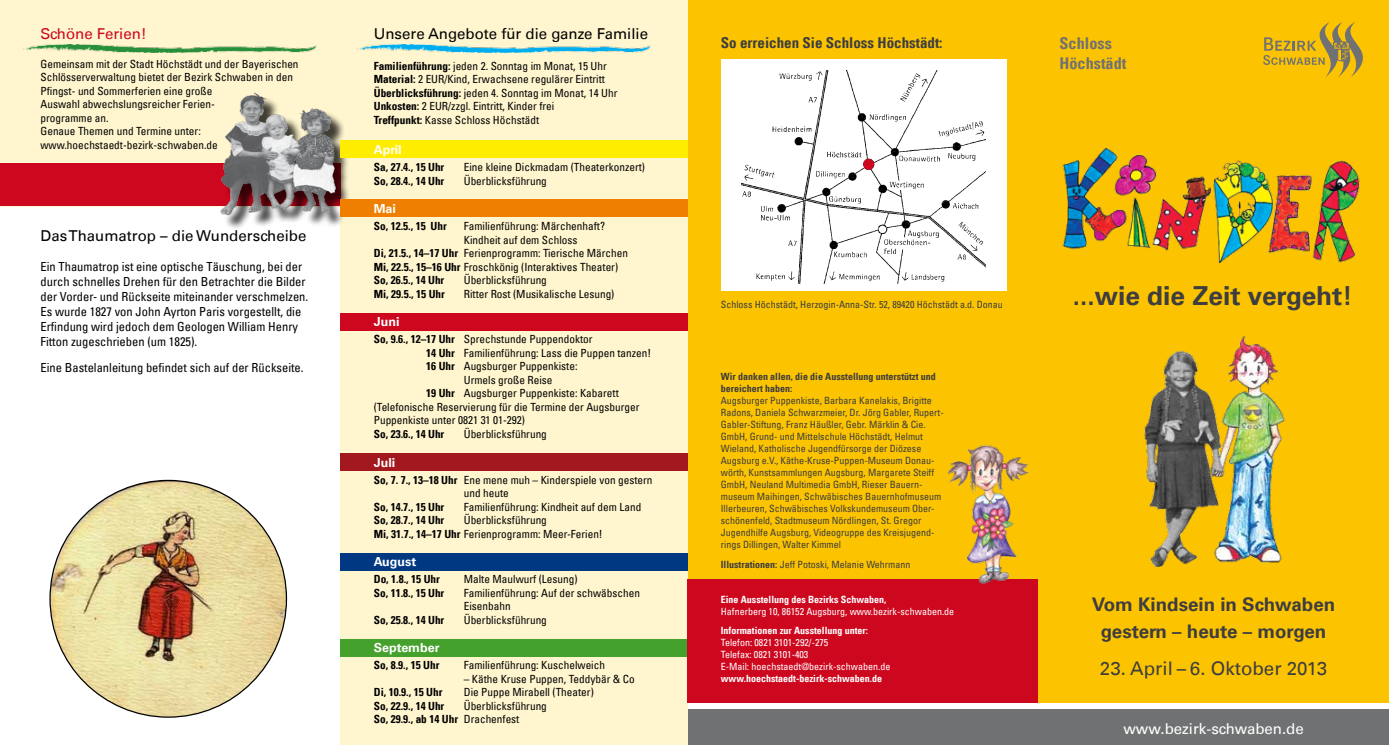
<style>
.page{position:relative;width:1389px;height:745px;background:#fff}
.page>*{position:absolute;margin:0;border:0;box-sizing:border-box;transform-origin:0 0}
.t1{font:700 26.25px "Univers LT";color:#3e3d40}
.t2{font:700 18.75px/27px "Univers LT";color:#3e3d40;text-align:center}
.t3{font:18.75px "Univers LT";color:#3e3d40}
.t4{font:700 condensed 16.25px/20px "Univers LT";color:#707172}
.t5{font:15px "Univers LT";color:#000}
.t6{font:700 condensed 15px "Univers LT";color:#3e3d40}
.t7{font:15px "Univers LT";color:#fff}
.t8{font:15px "Univers LT";color:#cd071e}
.t9{font:condensed 12.5px/15px "Univers LT";color:#000}
.t10{font:700 12.5px "Univers LT";color:#fff}
.t11{font:condensed 11.25px/13.5px "Univers LT";color:#000}
.t12{font:700 condensed 11.25px "Univers LT";color:#000}
.t13{font:condensed 10px/12px "Univers LT";color:#3e3d40}
.t14{font:condensed 10px/12px "Univers LT";color:#fff}
.t15{font:700 condensed 10px "Univers LT";color:#fff}
.t16{font:700 condensed 10px/12px "Univers LT";color:#3e3d40}
.s1{font-weight:700}
</style>
<div class="page">
<div style="left:687px;top:0;width:702px;height:702px;background:#fcc400"></div>
<div style="left:721px;top:60px;width:285px;height:231px;background:#fff"></div>
<div style="left:684px;top:709px;width:705px;height:35px;background:#707172"></div>
<div style="left:340px;top:0;width:347px;height:744px;background:#fff6cf"></div>
<div style="left:0;top:0;width:340px;height:206px;background:#fff6cf"></div>
<div style="left:0;top:163px;width:340px;height:43px;background:#cd071e"></div>
<img style="left:742px;top:70px;width:243px;height:213px">
<img style="left:1144px;top:335px;width:142px;height:231px">
<svg style="left:1263px;top:22px;width:100px;height:56px"></svg>
<div style="left:224px;top:95px;width:127px;height:135px;background:#000;opacity:.75"></div>
<img style="left:218px;top:92px;width:127px;height:126px">
<img style="left:359px;top:44px;width:292px;height:9px">
<div style="left:340px;top:199px;width:347px;height:18px;background:#ee7f00"></div>
<div style="left:340px;top:453px;width:347px;height:17px;background:#a3181f"></div>
<div style="left:340px;top:313px;width:347px;height:18px;background:#cd071e"></div>
<div style="left:340px;top:140px;width:347px;height:18px;background:#ffed00"></div>
<div style="left:340px;top:553px;width:347px;height:18px;background:#003882"></div>
<div style="left:340px;top:638px;width:347px;height:18px;background:#44a12b"></div>
<img style="left:50px;top:480px;width:236px;height:236px;border-radius:118px">
<div style="left:687px;top:578px;width:351px;height:124px;background:#cd071e"></div>
<img style="left:948px;top:445px;width:80px;height:138px">
<img style="left:1062px;top:147px;width:298px;height:115px">
<img style="left:25px;top:44px;width:292px;height:9px">
<div style="left:863px;top:159px;width:11px;height:11px;background:#cd071e;border-radius:50%"></div>
<h3 class="t8" style="left:41px;top:25px;width:108px">Schöne Ferien!</h3>
<p class="t11" style="left:41px;top:57px;width:260px">Gemeinsam mit der Stadt Höchstädt und der Bayerischen Schlösserverwaltung bietet der Bezirk Schwaben in den Pfingst- und Sommerferien eine große<br>Auswahl abwechslungsreicher Ferien-<br>programme an.<br>Genaue Themen und Termine unter: www.hoechstaedt-bezirk-schwaben.de</p>
<h3 class="t5" style="left:41px;top:227px;width:267px">Das Thaumatrop – die Wunderscheibe</h3>
<p class="t9" style="left:41px;top:259px;width:269px">Ein Thaumatrop ist eine optische Täuschung, bei der durch schnelles Drehen für den Betrachter die Bilder der Vorder- und Rückseite miteinander verschmelzen.<br>Es wurde 1827 von John Ayrton Paris vorgestellt, die Erfindung wird jedoch dem Geologen William Henry Fitton zugeschrieben (um 1825).</p>
<p class="t9" style="left:41px;top:359px;width:265px">Eine Bastelanleitung befindet sich auf der Rückseite.</p>
<h3 class="t5" style="left:374px;top:25px;width:276px">Unsere Angebote für die ganze Familie</h3>
<p class="t11" style="left:374px;top:59px;width:245px"><span class="s1">Familienführung:</span> jeden 2. Sonntag im Monat, 15 Uhr <span class="s1">Material:</span> 2 EUR/Kind, Erwachsene regulärer Eintritt <span class="s1">Überblicksführung:</span> jeden 4. Sonntag im Monat, 14 Uhr <span class="s1">Unkosten:</span> 2 EUR/zzgl. Eintritt, Kinder frei<br><span class="s1">Treffpunkt:</span> Kasse Schloss Höchstädt</p>
<p class="t10" style="left:374px;top:142px;width:29px">April</p>
<p class="t12" style="left:374px;top:160px;width:72px">Sa, 27.4., 15 Uhr</p>
<p class="t11" style="left:464px;top:160px;width:183px">Eine kleine Dickmadam (Theaterkonzert)</p>
<p class="t12" style="left:374px;top:173px;width:72px">So, 28.4., 14 Uhr</p>
<p class="t11" style="left:464px;top:173px;width:85px">Überblicksführung</p>
<p class="t10" style="left:374px;top:201px;width:24px">Mai</p>
<p class="t12" style="left:374px;top:219px;width:75px">So, 12.5., 15 Uhr</p>
<p class="t11" style="left:464px;top:219px;width:143px">Familienführung: Märchenhaft?</p>
<p class="t11" style="left:464px;top:233px;width:115px">Kindheit auf dem Schloss</p>
<p class="t11" style="left:374px;top:246px;width:256px"><span class="s1">Di, 21.5., 14–17 Uhr</span> Ferienprogramm: Tierische Märchen</p>
<p class="t11" style="left:374px;top:260px;width:246px"><span class="s1">Mi, 22.5., 15–16 Uhr</span> Froschkönig (Interaktives Theater)</p>
<p class="t12" style="left:374px;top:273px;width:72px">So, 26.5., 14 Uhr</p>
<p class="t11" style="left:464px;top:273px;width:85px">Überblicksführung</p>
<p class="t12" style="left:374px;top:287px;width:73px">Mi, 29.5., 15 Uhr</p>
<p class="t11" style="left:464px;top:287px;width:152px">Ritter Rost (Musikalische Lesung)</p>
<p class="t10" style="left:374px;top:314px;width:27px">Juni</p>
<p class="t11" style="left:374px;top:332px;width:220px"><span class="s1">So, 9.6., 12–17 Uhr</span> Sprechstunde Puppendoktor</p>
<p class="t11" style="left:426px;top:346px;width:227px"><span class="s1">14 Uhr</span> Familienführung: Lass die Puppen tanzen!</p>
<p class="t11" style="left:426px;top:359px;width:153px"><span class="s1">16 Uhr</span> Augsburger Puppenkiste:</p>
<p class="t11" style="left:464px;top:373px;width:90px">Urmels große Reise</p>
<p class="t11" style="left:426px;top:386px;width:194px"><span class="s1">19 Uhr</span> Augsburger Puppenkiste: Kabarett</p>
<p class="t11" style="left:374px;top:400px;width:267px">(Telefonische Reservierung für die Termine der Augsburger</p>
<p class="t11" style="left:374px;top:413px;width:153px">Puppenkiste unter 0821 31 01-292)</p>
<p class="t12" style="left:374px;top:427px;width:72px">So, 23.6., 14 Uhr</p>
<p class="t11" style="left:464px;top:427px;width:85px">Überblicksführung</p>
<p class="t10" style="left:374px;top:454px;width:23px">Juli</p>
<p class="t11" style="left:464px;top:472px;width:190px;text-indent:-90px"><span class="s1">So, 7. 7., 13–18 Uhr</span> Ene mene muh – Kinderspiele von gestern und heute</p>
<p class="t12" style="left:374px;top:499px;width:72px">So, 14.7., 15 Uhr</p>
<p class="t11" style="left:464px;top:499px;width:179px">Familienführung: Kindheit auf dem Land</p>
<p class="t12" style="left:374px;top:513px;width:72px">So, 28.7., 14 Uhr</p>
<p class="t11" style="left:374px;top:513px;width:230px;text-indent:90px">Überblicksführung<br><span class="s1">Mi, 31.7., 14–17 Uhr</span> Ferienprogramm: Meer-Ferien!</p>
<p class="t10" style="left:374px;top:554px;width:44px">August</p>
<p class="t12" style="left:374px;top:572px;width:68px">Do, 1.8., 15 Uhr</p>
<p class="t11" style="left:464px;top:572px;width:115px">Malte Maulwurf (Lesung)</p>
<p class="t12" style="left:374px;top:585px;width:72px">So, 11.8., 15 Uhr</p>
<p class="t11" style="left:464px;top:585px;width:178px">Familienführung: Auf der schwäbschen<br>Eisenbahn</p>
<p class="t12" style="left:374px;top:612px;width:72px">So, 25.8., 14 Uhr</p>
<p class="t11" style="left:464px;top:612px;width:85px">Überblicksführung</p>
<p class="t10" style="left:374px;top:640px;width:67px">September</p>
<p class="t12" style="left:374px;top:658px;width:67px">So, 8.9., 15 Uhr</p>
<p class="t11" style="left:464px;top:658px;width:143px">Familienführung: Kuschelweich</p>
<p class="t11" style="left:464px;top:671px;width:172px">– Käthe Kruse Puppen, Teddybär &amp; Co</p>
<p class="t12" style="left:374px;top:685px;width:70px">Di, 10.9., 15 Uhr</p>
<p class="t11" style="left:464px;top:685px;width:131px">Die Puppe Mirabell (Theater)</p>
<p class="t12" style="left:374px;top:698px;width:72px">So, 22.9., 14 Uhr</p>
<p class="t11" style="left:374px;top:698px;width:175px;text-indent:90px">Überblicksführung<br><span class="s1">So, 29.9., ab 14 Uhr</span> Drachenfest</p>
<h3 class="t6" style="left:721px;top:33px;width:223px">So erreichen Sie Schloss Höchstädt:</h3>
<h3 class="t4" style="left:1060px;top:33px;width:68px">Schloss<br>Höchstädt</h3>
<p class="t13" style="left:721px;top:298px;width:284px">Schloss Höchstädt, Herzogin-Anna-Str. 52, 89420 Höchstädt a.d. Donau</p>
<p class="t16" style="left:721px;top:370px;width:216px">Wir danken allen, die die Ausstellung unterstützt und bereichert haben:</p>
<p class="t13" style="left:721px;top:394px;width:224px">Augsburger Puppenkiste, Barbara Kanelakis, Brigitte Radons, Daniela Schwarzmeier, Dr. Jörg Gabler, Rupert-Gabler-Stiftung, Franz Häußler, Gebr. Märklin &amp; Cie.<br>GmbH, Grund- und Mittelschule Höchstädt, Helmut Wieland, Katholische Jugendfürsorge der Diözese Augsburg e.V., Käthe-Kruse-Puppen-Museum Donau&shy;wörth, Kunstsammlungen Augsburg, Margarete Steiff GmbH, Neuland Multimedia GmbH, Rieser Bauern&shy;museum Maihingen, Schwäbisches Bauernhofmuseum Illerbeuren, Schwäbisches Volkskundemuseum Ober&shy;schönenfeld, Stadtmuseum Nördlingen, St. Gregor Jugendhilfe Augsburg, Videogruppe des Kreisjugend&shy;rings Dillingen, Walter Kimmel</p>
<p class="t13" style="left:721px;top:558px;width:191px"><span class="s1">Illustrationen:</span> Jeff Potoski, Melanie Wehrmann</p>
<p class="t15" style="left:721px;top:593px;width:167px">Eine Ausstellung des Bezirks Schwaben,</p>
<p class="t14" style="left:721px;top:605px;width:235px">Hafnerberg 10, 86152 Augsburg, www.bezirk-schwaben.de</p>
<p class="t15" style="left:721px;top:624px;width:149px">Informationen zur Ausstellung unter:</p>
<p class="t14" style="left:721px;top:636px;width:171px">Telefon: 0821 3101-292/-275<br>Telefax: 0821 3101-403<br>E-Mail: hoechstaedt@bezirk-schwaben.de</p>
<p class="t15" style="left:721px;top:672px;width:163px">www.hoechstaedt-bezirk-schwaben.de</p>
<h1 class="t1" style="left:1073px;top:280px;width:281px">...wie die Zeit vergeht!</h1>
<h2 class="t2" style="left:1092px;top:591px;width:245px">Vom Kindsein in Schwaben gestern – heute – morgen</h2>
<h2 class="t3" style="left:1100px;top:657px;width:229px">23. April – 6. Oktober 2013</h2>
<h3 class="t7" style="left:1123px;top:719px;width:182px">www.bezirk-schwaben.de</h3>
</div>
